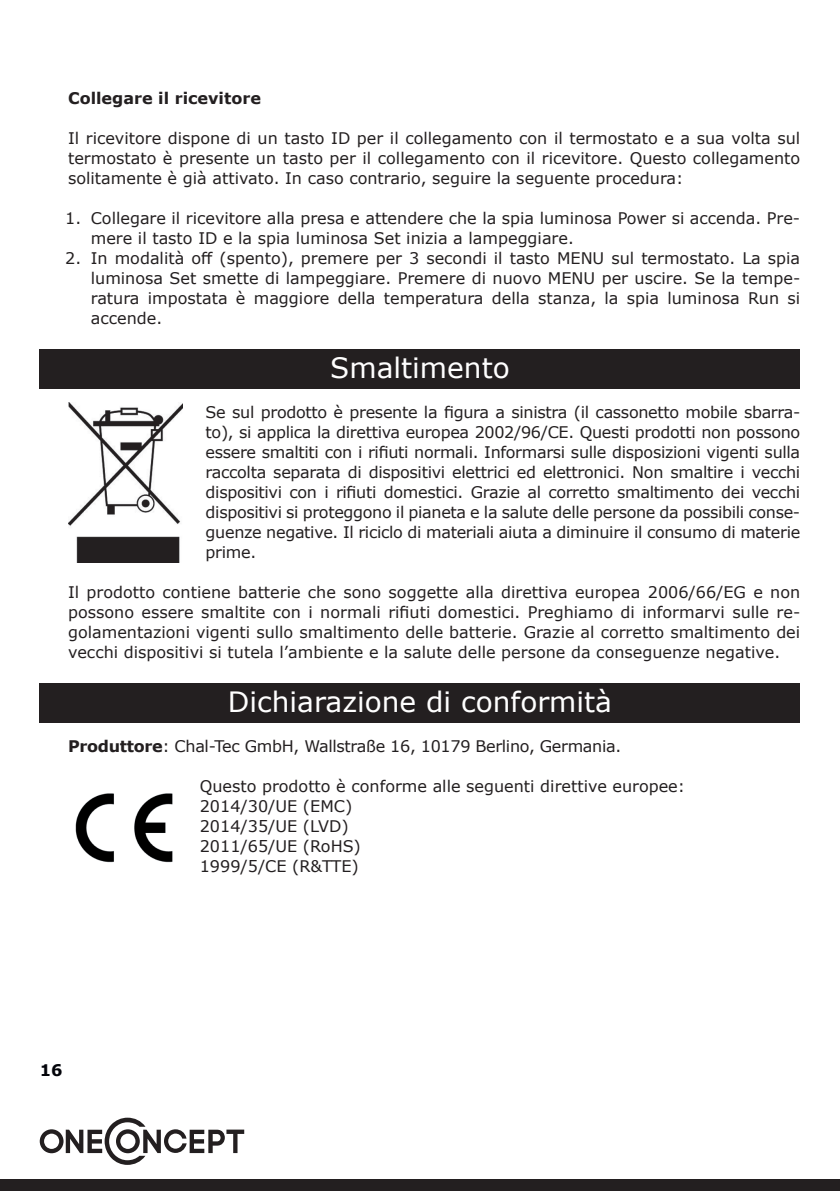
<style>
.page{position:relative;width:840px;height:1191px;background:#fff}
.page>*{position:absolute;margin:0;border:0;box-sizing:border-box;transform-origin:0 0}
.t1{font:28px "Verdana";color:#fff}
.t2{font:16px/20px "Verdana";color:#231f20;text-align:justify}
.t3{font:16px "Verdana";letter-spacing:-.02em;color:#231f20}
.t4{font:700 16px "Verdana";color:#231f20}
.t5{font:700 16px "Verdana";color:#03040a}
.s1{font-weight:700}
</style>
<div class="page">
<div style="left:0;top:1179px;width:839px;height:12px;background:#231f20"></div>
<svg style="left:40px;top:1117px;width:204px;height:47px"></svg>
<div style="left:40px;top:349px;width:759px;height:39px;background:#231f20"></div>
<div style="left:40px;top:683px;width:759px;height:40px;background:#231f20"></div>
<img style="left:68px;top:402px;width:115px;height:160px">
<img style="left:75px;top:793px;width:98px;height:70px">
<p class="t4" style="left:68px;top:87px;width:194px">Collegare il ricevitore</p>
<p class="t2" style="left:68px;top:128px;width:733px">Il ricevitore dispone di un tasto ID per il collegamento con il termostato e a sua volta sul termostato è presente un tasto per il collegamento con il ricevitore. Questo collegamento solitamente è già attivato. In caso contrario, seguire la seguente procedura:</p>
<p class="t2" style="left:91px;top:208px;width:710px;text-indent:-26px">1. Collegare il ricevitore alla presa e attendere che la spia luminosa Power si accenda. Pre&shy;mere il tasto ID e la spia luminosa Set inizia a lampeggiare.</p>
<p class="t2" style="left:91px;top:248px;width:710px;text-indent:-26px">2. In modalità off (spento), premere per 3 secondi il tasto MENU sul termostato. La spia luminosa Set smette di lampeggiare. Premere di nuovo MENU per uscire. Se la tempe&shy;ratura impostata è maggiore della temperatura della stanza, la spia luminosa Run si accende.</p>
<h1 class="t1" style="left:330px;top:349px;width:181px">Smaltimento</h1>
<p class="t2" style="left:205px;top:402px;width:596px">Se sul prodotto è presente la figura a sinistra (il cassonetto mobile sbarra&shy;to), si applica la direttiva europea 2002/96/CE. Questi prodotti non possono essere smaltiti con i rifiuti normali. Informarsi sulle disposizioni vigenti sulla raccolta separata di dispositivi elettrici ed elettronici. Non smaltire i vecchi dispositivi con i rifiuti domestici. Grazie al corretto smaltimento dei vecchi dispositivi si proteggono il pianeta e la salute delle persone da possibili conse&shy;guenze negative. Il riciclo di materiali aiuta a diminuire il consumo di materie prime.</p>
<p class="t2" style="left:68px;top:582px;width:733px">Il prodotto contiene batterie che sono soggette alla direttiva europea 2006/66/EG e non possono essere smaltite con i normali rifiuti domestici. Preghiamo di informarvi sulle re&shy;golamentazioni vigenti sullo smaltimento delle batterie. Grazie al corretto smaltimento dei vecchi dispositivi si tutela l’ambiente e la salute delle persone da conseguenze negative.</p>
<h1 class="t1" style="left:228px;top:682px;width:385px">Dichiarazione di conformità</h1>
<p class="t3" style="left:68px;top:735px;width:554px"><span class="s1">Produttore</span>: Chal-Tec GmbH, Wallstraße 16, 10179 Berlino, Germania.</p>
<p class="t2" style="left:200px;top:776px;width:486px;text-align:left">Questo prodotto è conforme alle seguenti direttive europee:<br>2014/30/UE (EMC)<br>2014/35/UE (LVD)<br>2011/65/UE (RoHS)<br>1999/5/CE (R&amp;TTE)</p>
<p class="t5" style="left:40px;top:1058px;width:24px">16</p>
</div>
